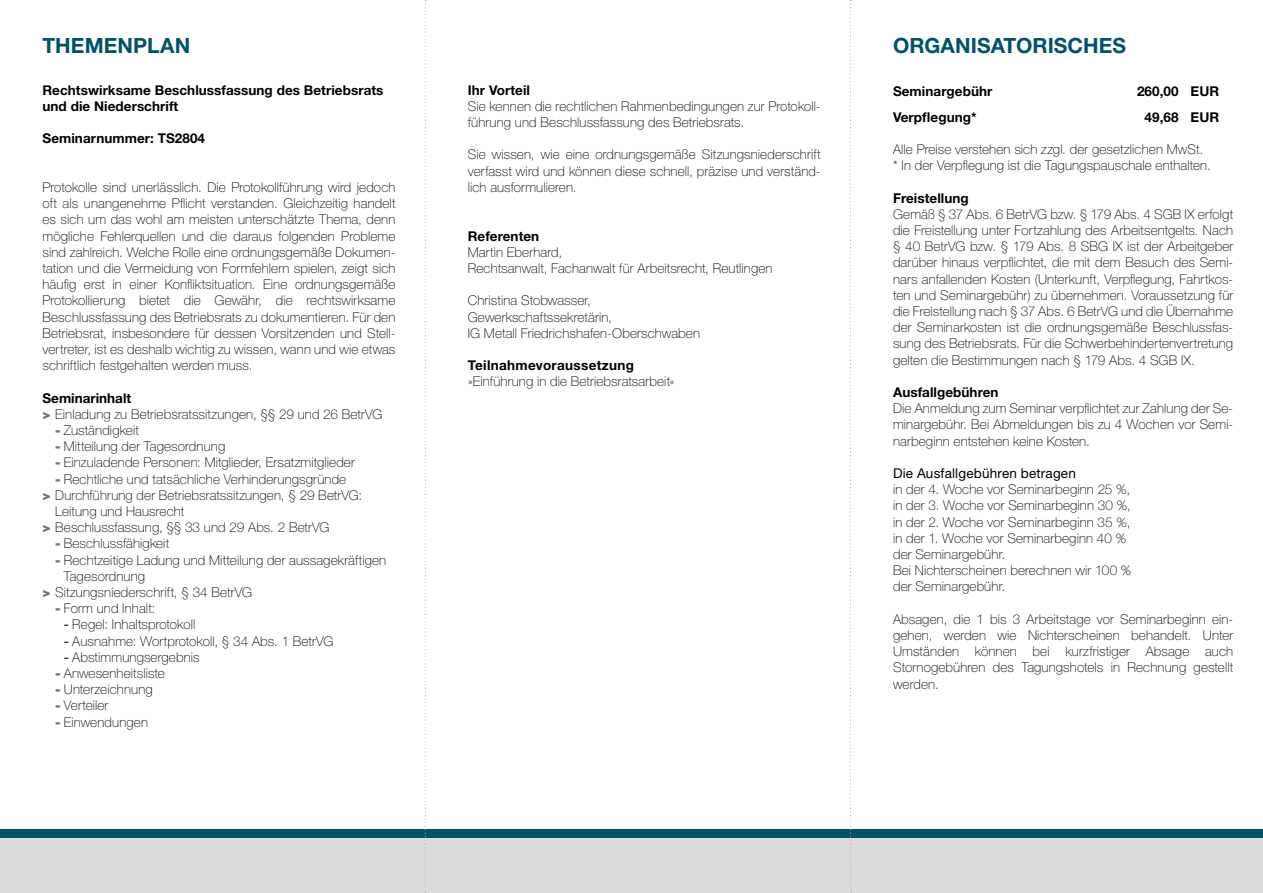
<style>
.page{position:relative;width:1263px;height:893px;background:#fff}
.page>*{position:absolute;margin:0;border:0;box-sizing:border-box;transform-origin:0 0}
.t1{font:700 21px "Helvetica Neue LT Std";letter-spacing:.005em;color:#005269}
.t2{font:100 13.5px/16.2px "Helvetica Neue LT Std";letter-spacing:.01em;color:#000}
.t3{font:700 13.5px/16.2px "Helvetica Neue LT Std";letter-spacing:.005em;color:#000}
.t4{font:13.5px "Helvetica Neue LT Std";letter-spacing:.015em;color:#000}
.s1{font-weight:700}
.s2{font-weight:900;color:#707172}
.s3{font-weight:400}
</style>
<div class="page">
<div style="left:0;top:831px;width:1263px;height:62px;background:#dadcdd"></div>
<div style="left:0;top:829px;width:1263px;height:9px;background:#005269"></div>
<svg style="left:425px;top:0;width:1px;height:893px"></svg>
<svg style="left:850px;top:0;width:1px;height:893px"></svg>
<h1 class="t1" style="left:43px;top:33px;width:149px">THEMENPLAN</h1>
<h1 class="t1" style="left:893px;top:33px;width:235px">ORGANISATORISCHES</h1>
<p class="t3" style="left:43px;top:81px;width:342px">Rechtswirksame Beschlussfassung des Betriebsrats und die Niederschrift</p>
<p class="t3" style="left:43px;top:130px;width:164px">Seminarnummer: TS2804</p>
<p class="t2" style="left:43px;top:179px;width:354px;text-align:justify">Protokolle sind unerlässlich. Die Protokollführung wird jedoch oft als unangenehme Pflicht verstanden. Gleichzeitig handelt es sich um das wohl am meisten unterschätzte Thema, denn mögliche Fehlerquellen und die daraus folgenden Probleme sind zahlreich. Welche Rolle eine ordnungsgemäße Dokumen&shy;tation und die Vermeidung von Formfehlern spielen, zeigt sich häufig erst in einer Konfliktsituation. Eine ordnungsgemäße Protokollierung bietet die Gewähr, die rechtswirksame Beschlussfassung des Betriebsrats zu dokumentieren. Für den Betriebsrat, insbesondere für dessen Vorsitzenden und Stell&shy;vertreter, ist es deshalb wichtig zu wissen, wann und wie etwas schriftlich festgehalten werden muss.</p>
<p class="t2" style="left:43px;top:390px;width:341px"><span class="s1">Seminarinhalt<br></span><span class="s2">&gt;</span> Einladung zu Betriebsratssitzungen, §§ 29 und 26 BetrVG</p>
<p class="t2" style="left:55px;top:422px;width:85px"><span class="s2">-</span> Zuständigkeit</p>
<p class="t2" style="left:55px;top:438px;width:172px"><span class="s2">-</span> Mitteilung der Tagesordnung</p>
<p class="t2" style="left:55px;top:454px;width:301px"><span class="s2">-</span> Einzuladende Personen: Mitglieder, Ersatzmitglieder</p>
<p class="t2" style="left:55px;top:471px;width:293px"><span class="s2">-</span> Rechtliche und tatsächliche Verhinderungsgründe</p>
<p class="t2" style="left:43px;top:487px;width:321px"><span class="s2">&gt;</span> Durchführung der Betriebsratssitzungen, § 29 BetrVG:</p>
<p class="t2" style="left:55px;top:503px;width:131px">Leitung und Hausrecht</p>
<p class="t2" style="left:43px;top:519px;width:289px"><span class="s2">&gt;</span> Beschlussfassung, §§ 33 und 29 Abs. 2 BetrVG</p>
<p class="t2" style="left:55px;top:535px;width:115px"><span class="s2">-</span> Beschlussfähigkeit</p>
<p class="t2" style="left:55px;top:552px;width:333px"><span class="s2">-</span> Rechtzeitige Ladung und Mitteilung der aussagekräftigen</p>
<p class="t2" style="left:64px;top:568px;width:83px">Tagesordnung</p>
<p class="t2" style="left:43px;top:584px;width:211px"><span class="s2">&gt;</span> Sitzungsniederschrift, § 34 BetrVG</p>
<p class="t2" style="left:55px;top:600px;width:102px"><span class="s2">-</span> Form und Inhalt:</p>
<p class="t2" style="left:64px;top:616px;width:133px"><span class="s3">-</span> Regel: Inhaltsprotokoll</p>
<p class="t2" style="left:64px;top:633px;width:271px"><span class="s3">-</span> Ausnahme: Wortprotokoll, § 34 Abs. 1 BetrVG</p>
<p class="t2" style="left:64px;top:649px;width:137px"><span class="s3">-</span> Abstimmungsergebnis</p>
<p class="t2" style="left:55px;top:665px;width:111px"><span class="s2">-</span> Anwesenheitsliste</p>
<p class="t2" style="left:55px;top:681px;width:99px"><span class="s2">-</span> Unterzeichnung</p>
<p class="t2" style="left:55px;top:697px;width:55px"><span class="s2">-</span> Verteiler</p>
<p class="t2" style="left:55px;top:714px;width:94px"><span class="s2">-</span> Einwendungen</p>
<p class="t3" style="left:468px;top:81px;width:64px">Ihr Vorteil</p>
<p class="t2" style="left:468px;top:98px;width:354px">Sie kennen die rechtlichen Rahmenbedingungen zur Protokoll&shy;führung und Beschlussfassung des Betriebsrats.</p>
<p class="t2" style="left:468px;top:147px;width:354px;text-align:justify">Sie wissen, wie eine ordnungsgemäße Sitzungsniederschrift verfasst wird und können diese schnell, präzise und verständ&shy;lich ausformulieren.</p>
<p class="t3" style="left:468px;top:227px;width:73px">Referenten</p>
<p class="t2" style="left:468px;top:244px;width:306px">Martin Eberhard,<br>Rechtsanwalt, Fachanwalt für Arbeitsrecht, Reutlingen</p>
<p class="t2" style="left:468px;top:292px;width:234px">Christina Stobwasser,<br>Gewerkschaftssekretärin,<br>IG Metall Friedrichshafen-Oberschwaben</p>
<p class="t3" style="left:468px;top:357px;width:168px">Teilnahmevoraussetzung</p>
<p class="t2" style="left:468px;top:373px;width:208px">»Einführung in die Betriebsratsarbeit«</p>
<p class="t3" style="left:893px;top:83px;width:101px">Seminargebühr</p>
<p class="t3" style="left:1137px;top:83px;width:84px">260,00 EUR</p>
<p class="t3" style="left:893px;top:108px;width:85px">Verpflegung*</p>
<p class="t3" style="left:1145px;top:108px;width:76px">49,68 EUR</p>
<p class="t2" style="left:893px;top:141px;width:319px">Alle Preise verstehen sich zzgl. der gesetzlichen MwSt. * In der Verpflegung ist die Tagungspauschale enthalten.</p>
<p class="t3" style="left:893px;top:189px;width:77px">Freistellung</p>
<p class="t2" style="left:893px;top:206px;width:342px;text-align:justify">Gemäß § 37 Abs. 6 BetrVG bzw. § 179 Abs. 4 SGB IX erfolgt die Freistellung unter Fortzahlung des Arbeitsentgelts. Nach § 40 BetrVG bzw. § 179 Abs. 8 SBG IX ist der Arbeitgeber darüber hinaus verpflichtet, die mit dem Besuch des Semi&shy;nars anfallenden Kosten (Unterkunft, Verpflegung, Fahrtkos&shy;ten und Seminargebühr) zu übernehmen. Voraussetzung für die Freistellung nach § 37 Abs. 6 BetrVG und die Übernahme der Seminarkosten ist die ordnungsgemäße Beschlussfas&shy;sung des Betriebsrats. Für die Schwerbehindertenvertretung gelten die Bestimmungen nach § 179 Abs. 4 SGB IX.</p>
<p class="t3" style="left:893px;top:384px;width:107px">Ausfallgebühren</p>
<p class="t2" style="left:893px;top:400px;width:342px;text-align:justify">Die Anmeldung zum Seminar verpflichtet zur Zahlung der Se&shy;minargebühr. Bei Abmeldungen bis zu 4 Wochen vor Semi&shy;narbeginn entstehen keine Kosten.</p>
<p class="t4" style="left:893px;top:465px;width:184px">Die Ausfallgebühren betragen</p>
<p class="t2" style="left:893px;top:481px;width:240px">in der 4. Woche vor Seminarbeginn 25 %, in der 3. Woche vor Seminarbeginn 30 %, in der 2. Woche vor Seminarbeginn 35 %, in der 1. Woche vor Seminarbeginn 40 % der Seminargebühr.<br>Bei Nichterscheinen berechnen wir 100 % der Seminargebühr.</p>
<p class="t2" style="left:893px;top:611px;width:342px;text-align:justify">Absagen, die 1 bis 3 Arbeitstage vor Seminarbeginn ein&shy;gehen, werden wie Nichterscheinen behandelt. Unter Umständen können bei kurzfristiger Absage auch Stornogebühren des Tagungshotels in Rechnung gestellt werden.</p>
</div>
